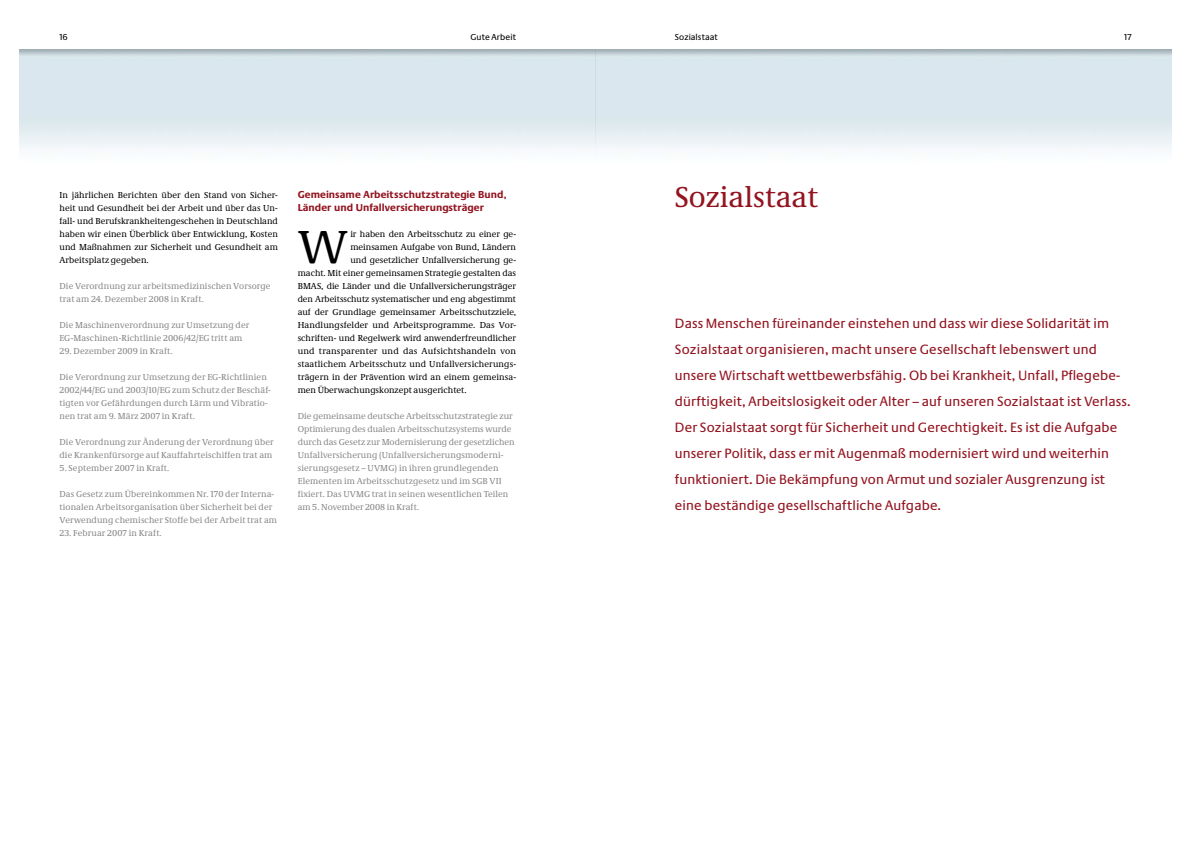
<style>
.page{position:relative;width:1191px;height:842px;background:#fff}
.page>*{position:absolute;margin:0;border:0;box-sizing:border-box;transform-origin:0 0}
.t1{font:48px "Neue Demos";color:#000}
.t2{font:30px "Neue Demos";color:#931420}
.t3{font:14px/26px "Neue Praxis";letter-spacing:.01em;color:#931420}
.t4{font:700 10.5px/13px "Neue Praxis";letter-spacing:.005em;color:#931420}
.t5{font:9px/13px "Neue Demos";letter-spacing:.01em;color:#87888a}
.t6{font:9px/13px "Neue Demos";color:#000;text-align:justify}
.t7{font:9px "Neue Praxis";letter-spacing:.01em;color:#000}
.t8{font:8.9px "Neue Demos";letter-spacing:.01em;color:#87888a}
.s1{font-size:9px}
.s2{font-size:8.9px}
</style>
<div class="page">
<p class="t7" style="left:60px;top:31px;width:10px">16</p>
<p class="t7" style="left:675px;top:31px;width:45px">Sozialstaat</p>
<p class="t7" style="left:1124px;top:31px;width:9px">17</p>
<p class="t7" style="left:470px;top:31px;width:47px">Gute Arbeit</p>
<p class="t6" style="left:60px;top:189px;width:220px">In jährlichen Berichten über den Stand von Sicher&shy;heit und Gesundheit bei der Arbeit und über das Un&shy;fall- und Berufskrankheitengeschehen in Deutschland haben wir einen Überblick über Entwicklung, Kosten und Maßnahmen zur Sicherheit und Gesundheit am Arbeitsplatz gegeben.</p>
<p class="t5" style="left:60px;top:280px;width:212px">Die Verordnung zur arbeitsmedizinischen Vorsorge trat am 24. Dezember 2008 in Kraft.</p>
<p class="t5" style="left:60px;top:319px;width:191px">Die Maschinenverordnung zur Umsetzung der<br>EG-Maschinen-Richtlinie 2006/42/EG tritt am</p>
<p class="t5" style="left:60px;top:345px;width:115px">29. Dezember 2009 in Kraft.</p>
<p class="t5" style="left:60px;top:371px;width:213px">Die Verordnung zur Umsetzung der EG-Richtlinien 2002/44/EG und 2003/10/EG zum Schutz der Beschäf&shy;tigten vor Gefährdungen durch Lärm und Vibratio&shy;nen trat am 9. März 2007 in Kraft.</p>
<p class="t5" style="left:60px;top:436px;width:216px">Die Verordnung zur Änderung der Verordnung über die Krankenfürsorge auf Kauffahrteischiffen trat am</p>
<p class="t5" style="left:60px;top:462px;width:111px">5. September 2007 in Kraft.</p>
<p class="t5" style="left:60px;top:488px;width:219px">Das Gesetz zum Übereinkommen Nr. 170 der Interna&shy;tionalen Arbeitsorganisation über Sicherheit bei der<br>Verwendung chemischer Stoffe bei der Arbeit trat am</p>
<p class="t5" style="left:60px;top:527px;width:104px">23. Februar 2007 in Kraft.</p>
<p class="t4" style="left:298px;top:188px;width:210px">Gemeinsame Arbeitsschutzstrategie Bund,<br>Länder und Unfallversicherungsträger</p>
<h1 class="t1" style="left:298px;top:218px;width:52px">W</h1>
<p class="t6" style="left:350px;top:228px;width:167px">ir haben den Arbeitsschutz zu einer ge-</p>
<p class="t6" style="left:350px;top:241px;width:167px">meinsamen Aufgabe von Bund, Ländern</p>
<p class="t6" style="left:350px;top:254px;width:167px">und gesetzlicher Unfallversicherung ge-</p>
<p class="t6" style="left:298px;top:267px;width:220px">macht. Mit einer gemeinsamen Strategie gestalten das</p>
<p class="t6" style="left:298px;top:280px;width:220px">BMAS, die Länder und die Unfallversicherungsträger</p>
<p class="t6" style="left:298px;top:293px;width:220px">den Arbeitsschutz systematischer und eng abgestimmt</p>
<p class="t6" style="left:298px;top:306px;width:220px">auf der Grundlage gemeinsamer Arbeitsschutzziele,</p>
<p class="t6" style="left:298px;top:319px;width:220px">Handlungsfelder und Arbeitsprogramme. Das Vor-</p>
<p class="t6" style="left:298px;top:332px;width:220px">schriften- und Regelwerk wird anwenderfreundlicher</p>
<p class="t6" style="left:298px;top:345px;width:220px">und transparenter und das Aufsichtshandeln von</p>
<p class="t6" style="left:298px;top:358px;width:220px">staatlichem Arbeitsschutz und Unfallversicherungs-</p>
<p class="t6" style="left:298px;top:371px;width:220px">trägern in der Prävention wird an einem gemeinsa-</p>
<p class="t6" style="left:298px;top:384px;width:170px">men Überwachungskonzept ausgerichtet.</p>
<p class="t5" style="left:298px;top:410px;width:218px">Die gemeinsame deutsche Arbeitsschutzstrategie zur Optimierung des dualen Arbeitsschutzsystems wurde durch das Gesetz zur Modernisierung der gesetzlichen Unfallversicherung (Unfallversicherungsmoderni&shy;sierungsgesetz – UVMG) in ihren grundlegenden</p>
<p class="t8" style="left:298px;top:476px;width:205px"><span class="s1">Elementen</span> im Arbeitsschutzgesetz und im SGB VII</p>
<p class="t5" style="left:298px;top:488px;width:212px"><span class="s2">fixiert. Das UVMG</span> trat in seinen wesentlichen Teilen am 5. November 2008 in Kraft.</p>
<h2 class="t2" style="left:675px;top:179px;width:144px">Sozialstaat</h2>
<p class="t3" style="left:675px;top:311px;width:457px">Dass Menschen füreinander einstehen und dass wir diese Solidarität im Sozialstaat organisieren, macht unsere Gesellschaft lebenswert und unsere Wirtschaft wettbewerbsfähig. Ob bei Krankheit, Unfall, Pflegebe&shy;dürftigkeit, Arbeitslosigkeit oder Alter – auf unseren Sozialstaat ist Verlass.<br>Der Sozialstaat sorgt für Sicherheit und Gerechtigkeit. Es ist die Aufgabe unserer Politik, dass er mit Augenmaß modernisiert wird und weiterhin funktioniert. Die Bekämpfung von Armut und sozialer Ausgrenzung ist eine beständige gesellschaftliche Aufgabe.</p>
</div>
